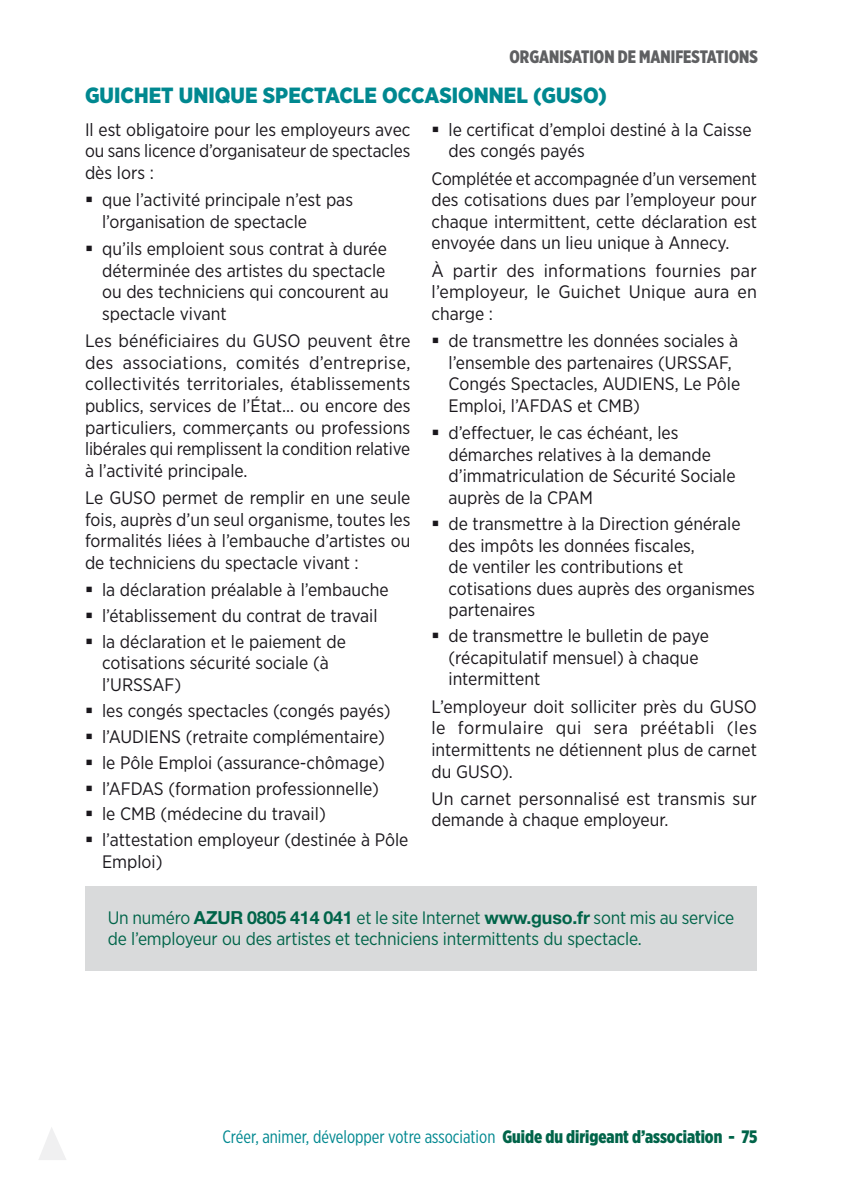
<style>
.page{position:relative;width:842px;height:1191px;background:#fff}
.page>*{position:absolute;margin:0;border:0;box-sizing:border-box;transform-origin:0 0}
.Sous-titre{font:900 22px "Gotham Narrow";color:#008890}
.Texte_courant{font:18px/21.6px "Gotham Narrow";color:#1a171c}
.Texte_vert_fond_gris{font:18px/21.6px "Gotham Narrow";letter-spacing:-.01em;color:#006449}
.t1{font:18px "Gotham X Narrow";color:#008890}
.t2{font:900 18px "Gotham X Narrow";color:#5f6062}
.s1{font-family:"Helvetica Neue LT Std";font-weight:700}
.s2{font-weight:900;color:#006449}
</style>
<div class="page">
<div style="left:85px;top:886px;width:672px;height:85px;background:#d9dadb"></div>
<svg style="left:39px;top:1127px;width:27px;height:33px"></svg>
<p class="t2" style="left:509px;top:45px;width:250px">ORGANISATION DE MANIFESTATIONS</p>
<p class="Sous-titre" style="left:85px;top:80px;width:523px">GUICHET UNIQUE SPECTACLE OCCASIONNEL (GUSO)</p>
<p class="Texte_courant" style="left:85px;top:118px;width:327px;text-align:justify">Il est obligatoire pour les employeurs avec ou sans licence d’organisateur de spectacles dès lors :</p>
<p class="Texte_courant" style="left:102px;top:189px;width:252px">que l’activité principale n’est pas l’organisation de spectacle</p>
<p class="Texte_courant" style="left:102px;top:237px;width:288px">qu’ils emploient sous contrat à durée déterminée des artistes du spectacle ou des techniciens qui concourent au spectacle vivant</p>
<p class="Texte_courant" style="left:85px;top:329px;width:327px;text-align:justify">Les bénéficiaires du GUSO peuvent être des associations, comités d’entreprise, collectivités territoriales, établissements publics, services de l’État… ou encore des particuliers, commerçants ou professions libérales qui remplissent la condition relative à l’activité principale.</p>
<p class="Texte_courant" style="left:85px;top:486px;width:327px;text-align:justify">Le GUSO permet de remplir en une seule fois, auprès d’un seul organisme, toutes les formalités liées à l’embauche d’artistes ou de techniciens du spectacle vivant :</p>
<p class="Texte_courant" style="left:102px;top:578px;width:288px">la déclaration préalable à l’embauche</p>
<p class="Texte_courant" style="left:102px;top:604px;width:277px">l’établissement du contrat de travail</p>
<p class="Texte_courant" style="left:102px;top:630px;width:245px">la déclaration et le paiement de cotisations sécurité sociale (à l’URSSAF)</p>
<p class="Texte_courant" style="left:102px;top:699px;width:290px">les congés spectacles (congés payés)</p>
<p class="Texte_courant" style="left:102px;top:725px;width:284px">l’AUDIENS (retraite complémentaire)</p>
<p class="Texte_courant" style="left:102px;top:751px;width:284px">le Pôle Emploi (assurance-chômage)</p>
<p class="Texte_courant" style="left:102px;top:777px;width:278px">l’AFDAS (formation professionnelle)</p>
<p class="Texte_courant" style="left:102px;top:803px;width:225px">le CMB (médecine du travail)</p>
<p class="Texte_courant" style="left:102px;top:828px;width:308px">l’attestation employeur (destinée à Pôle<br>Emploi)</p>
<p class="Texte_courant" style="left:448px;top:118px;width:305px">le certificat d’emploi destiné à la Caisse des congés payés</p>
<p class="Texte_courant" style="left:431px;top:167px;width:327px;text-align:justify">Complétée et accompagnée d’un versement des cotisations dues par l’employeur pour chaque intermittent, cette déclaration est envoyée dans un lieu unique à Annecy.</p>
<p class="Texte_courant" style="left:431px;top:259px;width:327px;text-align:justify">À partir des informations fournies par l’employeur, le Guichet Unique aura en charge :</p>
<p class="Texte_courant" style="left:448px;top:329px;width:293px">de transmettre les données sociales à l’ensemble des partenaires (URSSAF, Congés Spectacles, AUDIENS, Le Pôle Emploi, l’AFDAS et CMB)</p>
<p class="Texte_courant" style="left:448px;top:422px;width:289px">d’effectuer, le cas échéant, les démarches relatives à la demande d’immatriculation de Sécurité Sociale auprès de la CPAM</p>
<p class="Texte_courant" style="left:448px;top:512px;width:308px">de transmettre à la Direction générale des impôts les données fiscales,<br>de ventiler les contributions et cotisations dues auprès des organismes partenaires</p>
<p class="Texte_courant" style="left:448px;top:624px;width:262px">de transmettre le bulletin de paye (récapitulatif mensuel) à chaque intermittent</p>
<p class="Texte_courant" style="left:431px;top:695px;width:327px;text-align:justify">L’employeur doit solliciter près du GUSO le formulaire qui sera préétabli (les intermittents ne détiennent plus de carnet du GUSO).</p>
<p class="Texte_courant" style="left:431px;top:787px;width:327px">Un carnet personnalisé est transmis sur demande à chaque employeur.</p>
<p class="Texte_vert_fond_gris" style="left:108px;top:906px;width:628px">Un numéro <span class="s1">AZUR 0805 414 041</span> et le site Internet <span class="s1">www.guso.fr</span> sont mis au service de l’employeur ou des artistes et techniciens intermittents du spectacle.</p>
<p class="t1" style="left:222px;top:1125px;width:537px">Créer, animer, développer votre association <span class="s2">Guide du dirigeant d’association - 75</span></p>
</div>
